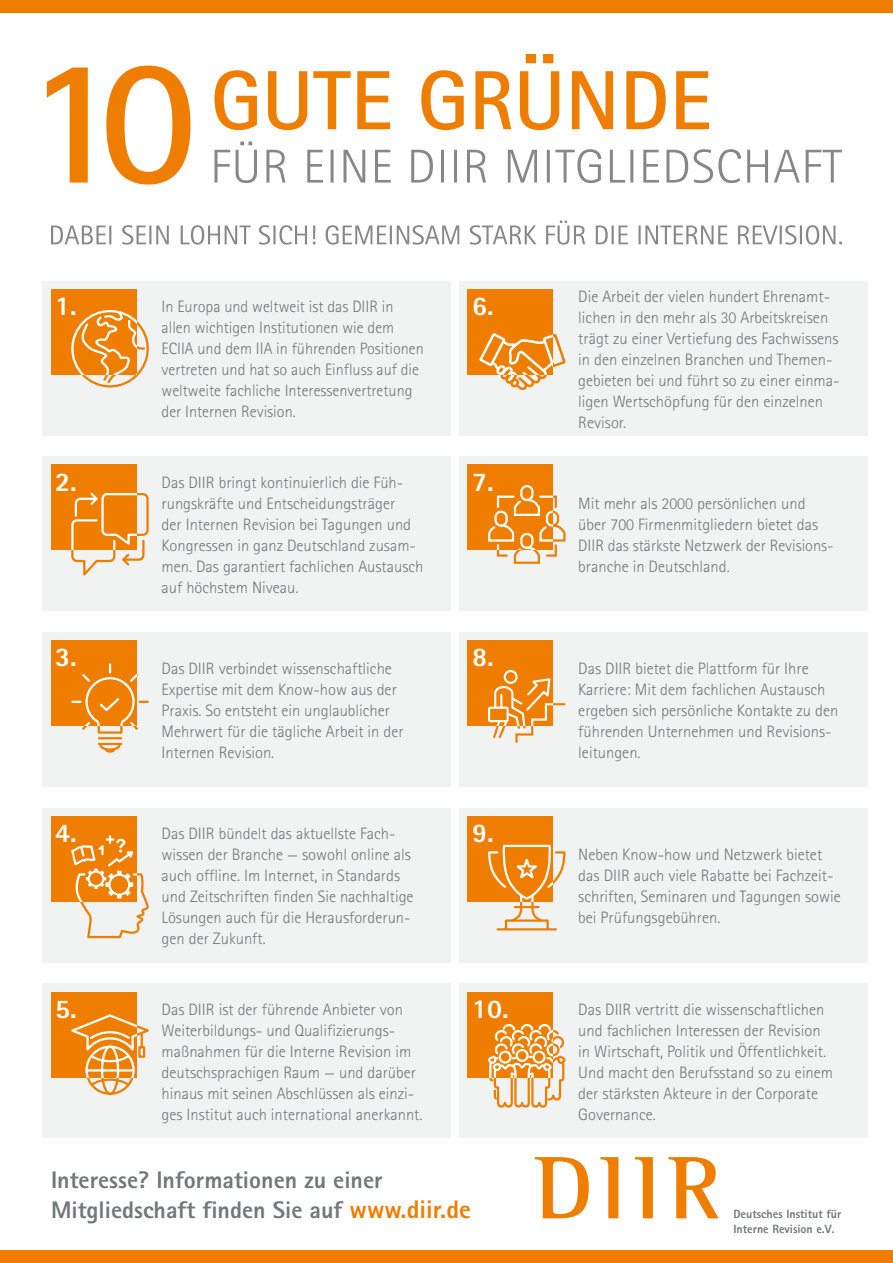
<style>
.page{position:relative;width:893px;height:1263px;background:#fff}
.page>*{position:absolute;margin:0;border:0;box-sizing:border-box;transform-origin:0 0}
.t1{font:800 27px "Rotis Sans Serif";color:#fff}
.t2{font:800 24px/30px "Rotis Sans Serif";color:#727777}
.t3{font:300 16.5px/21px "Rotis Sans Serif";color:#727777}
.t4{font:800 12px/15px "Rotis Sans Serif";color:#727777}
.s1{font-size:25.5px;color:#ef7d00}
</style>
<div class="page">
<div style="left:0;top:0;width:893px;height:13px;background:#ef7d00"></div>
<div style="left:0;top:1250px;width:893px;height:13px;background:#ef7d00"></div>
<svg style="left:600px;top:1157px;width:18px;height:61px"></svg>
<svg style="left:635px;top:1157px;width:18px;height:61px"></svg>
<svg style="left:535px;top:1157px;width:54px;height:61px"></svg>
<svg style="left:668px;top:1157px;width:51px;height:61px"></svg>
<div style="left:43px;top:281px;width:408px;height:154px;background:#f1f2f2"></div>
<div style="left:71px;top:310px;width:78px;height:77px;border:2px solid #ef7d00;border-radius:50%"></div>
<div style="left:51px;top:289px;width:85px;height:85px;background:#ef7d00"></div>
<svg style="left:71px;top:310px;width:75px;height:74px"></svg>
<div style="left:459px;top:281px;width:408px;height:154px;background:#f1f2f2"></div>
<div style="left:468px;top:289px;width:85px;height:85px;background:#ef7d00"></div>
<svg style="left:477px;top:333px;width:89px;height:57px"></svg>
<div style="left:459px;top:456px;width:408px;height:155px;background:#f1f2f2"></div>
<div style="left:468px;top:465px;width:85px;height:85px;background:#ef7d00"></div>
<svg style="left:488px;top:485px;width:78px;height:79px"></svg>
<div style="left:459px;top:632px;width:408px;height:155px;background:#f1f2f2"></div>
<div style="left:468px;top:641px;width:85px;height:85px;background:#ef7d00"></div>
<div style="left:504px;top:670px;width:14px;height:14px;border:2px solid #fff;border-radius:50%"></div>
<svg style="left:491px;top:677px;width:75px;height:66px"></svg>
<div style="left:488px;top:707px;width:21px;height:15px;border:2px solid #fff"></div>
<div style="left:459px;top:808px;width:408px;height:154px;background:#f1f2f2"></div>
<div style="left:505px;top:919px;width:44px;height:11px;border:2px solid #ef7d00"></div>
<hr style="left:498px;top:928px;width:58px;height:2px;background:#ef7d00">
<div style="left:468px;top:816px;width:85px;height:85px;background:#ef7d00"></div>
<svg style="left:487px;top:844px;width:79px;height:79px"></svg>
<div style="left:459px;top:983px;width:408px;height:155px;background:#f1f2f2"></div>
<div style="left:468px;top:992px;width:85px;height:85px;background:#ef7d00"></div>
<svg style="left:488px;top:1024px;width:78px;height:84px"></svg>
<div style="left:43px;top:456px;width:408px;height:155px;background:#f1f2f2"></div>
<div style="left:51px;top:465px;width:85px;height:85px;background:#ef7d00"></div>
<svg style="left:71px;top:491px;width:78px;height:85px"></svg>
<div style="left:43px;top:632px;width:408px;height:155px;background:#f1f2f2"></div>
<hr style="left:99px;top:737px;width:22px;height:2px;background:#ef7d00">
<svg style="left:99px;top:743px;width:23px;height:10px"></svg>
<div style="left:51px;top:641px;width:85px;height:85px;background:#ef7d00"></div>
<svg style="left:72px;top:664px;width:76px;height:70px"></svg>
<div style="left:43px;top:808px;width:408px;height:154px;background:#f1f2f2"></div>
<div style="left:51px;top:816px;width:85px;height:85px;background:#ef7d00"></div>
<svg style="left:71px;top:835px;width:78px;height:103px"></svg>
<div style="left:43px;top:983px;width:408px;height:155px;background:#f1f2f2"></div>
<div style="left:85px;top:1045px;width:50px;height:50px;border:2px solid #ef7d00;border-radius:50%"></div>
<div style="left:51px;top:992px;width:85px;height:85px;background:#ef7d00"></div>
<svg style="left:66px;top:1013px;width:83px;height:75px"></svg>
<svg style="left:51px;top:221px;width:791px;height:24px"></svg>
<svg style="left:214px;top:54px;width:495px;height:76px"></svg>
<svg style="left:214px;top:142px;width:628px;height:41px"></svg>
<svg style="left:47px;top:66px;width:144px;height:119px"></svg>
<h1 class="t1" style="left:55px;top:289px;width:23px">1.</h1>
<p class="t3" style="left:578px;top:286px;width:263px">Die Arbeit der vielen hundert Ehrenamt&shy;lichen in den mehr als 30 Arbeitskreisen trägt zu einer Vertiefung des Fachwissens in den einzelnen Branchen und Themen&shy;gebieten bei und führt so zu einer einma&shy;ligen Wertschöpfung für den einzelnen Revisor.</p>
<h1 class="t1" style="left:472px;top:289px;width:23px">6.</h1>
<p class="t3" style="left:162px;top:296px;width:264px">In Europa und weltweit ist das DIIR in allen wichtigen Institutionen wie dem ECIIA und dem IIA in führenden Positionen vertreten und hat so auch Einfluss auf die weltweite fachliche Interessenvertretung der Internen Revision.</p>
<h1 class="t1" style="left:55px;top:464px;width:23px">2.</h1>
<p class="t3" style="left:162px;top:472px;width:263px">Das DIIR bringt kontinuierlich die Füh&shy;rungskräfte und Entscheidungsträger<br>der Internen Revision bei Tagungen und Kongressen in ganz Deutschland zusam&shy;men. Das garantiert fachlichen Austausch auf höchstem Niveau.</p>
<h1 class="t1" style="left:472px;top:464px;width:23px">7.</h1>
<h1 class="t1" style="left:55px;top:640px;width:23px">3.</h1>
<p class="t3" style="left:162px;top:658px;width:244px">Das DIIR verbindet wissenschaftliche Expertise mit dem Know-how aus der Praxis. So entsteht ein unglaublicher Mehrwert für die tägliche Arbeit in der Internen Revision.</p>
<h1 class="t1" style="left:472px;top:640px;width:23px">8.</h1>
<h1 class="t1" style="left:55px;top:816px;width:23px">4.</h1>
<p class="t3" style="left:162px;top:823px;width:254px">Das DIIR bündelt das aktuellste Fach&shy;wissen der Branche — sowohl online als auch offline. Im Internet, in Standards und Zeitschriften finden Sie nachhaltige Lösungen auch für die Herausforderun&shy;gen der Zukunft.</p>
<h1 class="t1" style="left:472px;top:816px;width:23px">9.</h1>
<h1 class="t1" style="left:55px;top:991px;width:23px">5.</h1>
<p class="t3" style="left:162px;top:999px;width:262px">Das DIIR ist der führende Anbieter von Weiterbildungs- und Qualifizierungs&shy;maßnahmen für die Interne Revision im deutschsprachigen Raum — und darüber hinaus mit seinen Abschlüssen als einzi&shy;ges Institut auch international anerkannt.</p>
<h1 class="t1" style="left:472px;top:991px;width:38px">10.</h1>
<h2 class="t2" style="left:51px;top:1165px;width:421px">Interesse? Informationen zu einer<br>Mitgliedschaft finden Sie auf <span class="s1">www.diir.de</span></h2>
<p class="t3" style="left:578px;top:493px;width:257px">Mit mehr als 2000 persönlichen und über 700 Firmenmitgliedern bietet das DIIR das stärkste Netzwerk der Revisions&shy;branche in Deutschland.</p>
<p class="t3" style="left:578px;top:658px;width:261px">Das DIIR bietet die Plattform für Ihre Karriere: Mit dem fachlichen Austausch ergeben sich persönliche Kontakte zu den führenden Unternehmen und Revisions&shy;leitungen.</p>
<p class="t3" style="left:578px;top:844px;width:264px">Neben Know-how und Netzwerk bietet das DIIR auch viele Rabatte bei Fachzeit&shy;schriften, Seminaren und Tagungen sowie bei Prüfungsgebühren.</p>
<p class="t3" style="left:578px;top:999px;width:256px">Das DIIR vertritt die wissenschaftlichen und fachlichen Interessen der Revision in Wirtschaft, Politik und Öffentlichkeit.<br>Und macht den Berufsstand so zu einem der stärksten Akteure in der Corporate Governance.</p>
<p class="t4" style="left:733px;top:1206px;width:109px">Deutsches Institut für<br>Interne Revision e.V.</p>
</div>
